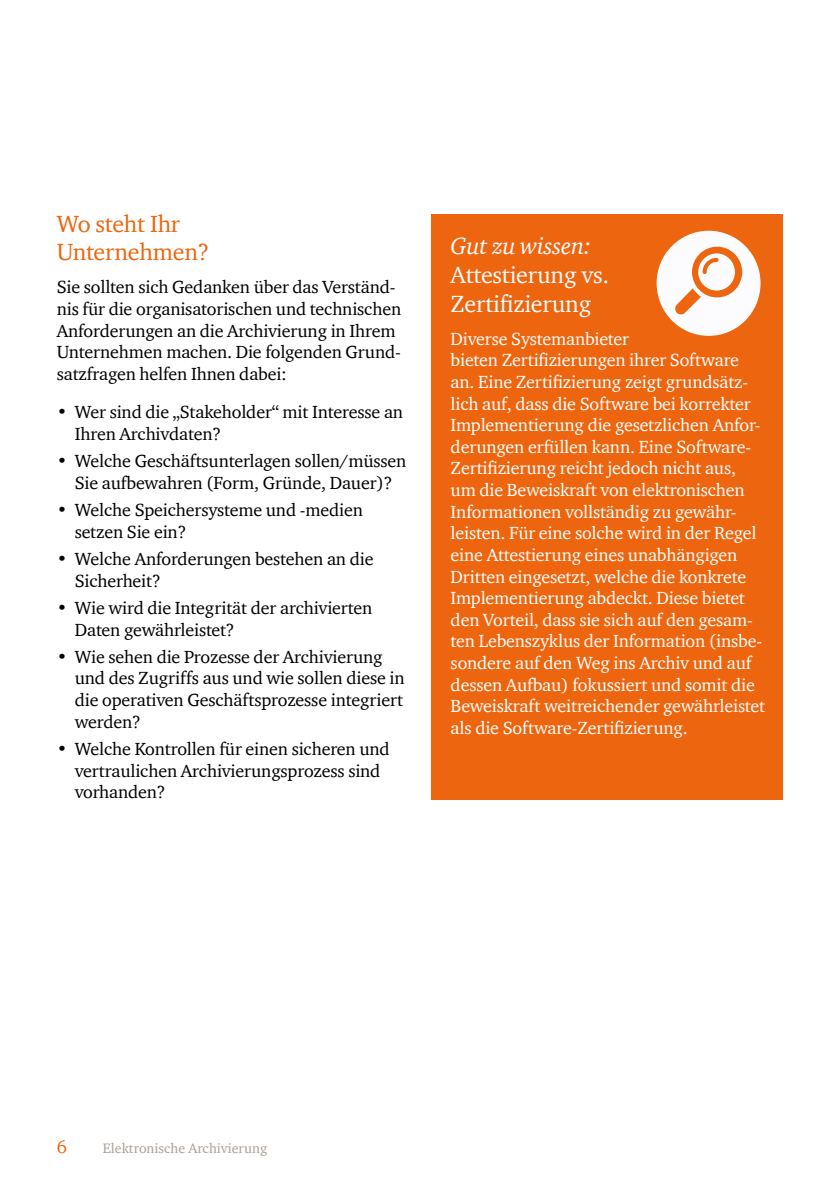
<style>
.page{position:relative;width:840px;height:1191px;background:#fff}
.page>*{position:absolute;margin:0;border:0;box-sizing:border-box;transform-origin:0 0}
.Untertitel_weiss{font:24px/28.8px "ITC Charter Com";letter-spacing:-.01em;color:#fcfcfe}
.Untertitel_rot{font:24px/28.8px "ITC Charter Com";letter-spacing:-.01em;color:#ed660f}
.Lauftext_schwarz{font:18px/21.6px "ITC Charter Com";letter-spacing:-.01em;color:#000}
.Lauftext_weiss{font:18px/21.6px "ITC Charter Com";letter-spacing:-.01em;color:#fff}
.t1{font:18px "ITC Charter Com";color:#ed660f}
.t2{font:14px "ITC Charter Com";color:#aa9f93}
.s1{font-weight:900}
.s2{font-style:italic}
</style>
<div class="page">
<div style="left:431px;top:214px;width:351px;height:585px;background:#ed660f"></div>
<div style="left:656px;top:231px;width:104px;height:105px;background:#fcfcfe;border-radius:50%"></div>
<svg style="left:691px;top:247px;width:50px;height:50px"></svg>
<svg style="left:675px;top:288px;width:25px;height:26px"></svg>
<div style="left:697px;top:253px;width:37px;height:37px;background:#fcfcfe;border-radius:50%"></div>
<svg style="left:702px;top:258px;width:16px;height:16px"></svg>
<p class="Untertitel_rot" style="left:57px;top:209px;width:154px">Wo steht Ihr<br>Unternehmen?</p>
<p class="Lauftext_schwarz" style="left:57px;top:276px;width:346px">Sie sollten sich Gedanken über das Verständ&shy;nis für die organisatorischen und technischen Anforderungen an die Archivierung in Ihrem Unternehmen machen. Die folgenden Grund&shy;satzfragen helfen Ihnen dabei:</p>
<p class="Lauftext_schwarz" style="left:75px;top:401px;width:330px;text-indent:-18px"><span class="s1">•</span> Wer sind die „Stakeholder“ mit Interesse an<br>Ihren Archivdaten?</p>
<p class="Lauftext_schwarz" style="left:57px;top:450px;width:351px;text-align:center"><span class="s1">•</span> Welche Geschäftsunterlagen sollen/müssen<br>Sie aufbewahren (Form, Gründe, Dauer)?</p>
<p class="Lauftext_schwarz" style="left:75px;top:499px;width:289px;text-indent:-18px"><span class="s1">•</span> Welche Speichersysteme und -medien setzen Sie ein?</p>
<p class="Lauftext_schwarz" style="left:75px;top:548px;width:300px;text-indent:-18px"><span class="s1">•</span> Welche Anforderungen bestehen an die<br>Sicherheit?</p>
<p class="Lauftext_schwarz" style="left:75px;top:596px;width:299px;text-indent:-18px"><span class="s1">•</span> Wie wird die Integrität der archivierten<br>Daten gewährleistet?</p>
<p class="Lauftext_schwarz" style="left:75px;top:645px;width:331px;text-indent:-18px"><span class="s1">•</span> Wie sehen die Prozesse der Archivierung und des Zugriffs aus und wie sollen diese in die operativen Geschäftsprozesse integriert werden?</p>
<p class="Lauftext_schwarz" style="left:75px;top:737px;width:316px;text-indent:-18px"><span class="s1">•</span> Welche Kontrollen für einen sicheren und vertraulichen Archivierungsprozess sind vorhanden?</p>
<p class="Untertitel_weiss" style="left:450px;top:231px;width:160px"><span class="s2">Gut zu wissen:<br></span>Attestierung vs.<br>Zertifizierung</p>
<p class="Lauftext_weiss" style="left:450px;top:327px;width:316px">Diverse Systemanbieter<br>bieten Zertifizierungen ihrer Software an. Eine Zertifizierung zeigt grundsätz&shy;lich auf, dass die Software bei korrekter Implementierung die gesetzlichen Anfor&shy;derungen erfüllen kann. Eine Software-Zertifizierung reicht jedoch nicht aus, um die Beweiskraft von elektronischen Informationen vollständig zu gewähr&shy;leisten. Für eine solche wird in der Regel eine Attestierung eines unabhängigen Dritten eingesetzt, welche die konkrete Implementierung abdeckt. Diese bietet den Vorteil, dass sie sich auf den gesam&shy;ten Lebenszyklus der Information (insbe&shy;sondere auf den Weg ins Archiv und auf dessen Aufbau) fokussiert und somit die Beweiskraft weitreichender gewährleistet als die Software-Zertifizierung.</p>
<p class="t1" style="left:57px;top:1136px;width:12px">6</p>
<p class="t2" style="left:103px;top:1139px;width:166px">Elektronische Archivierung</p>
</div>
